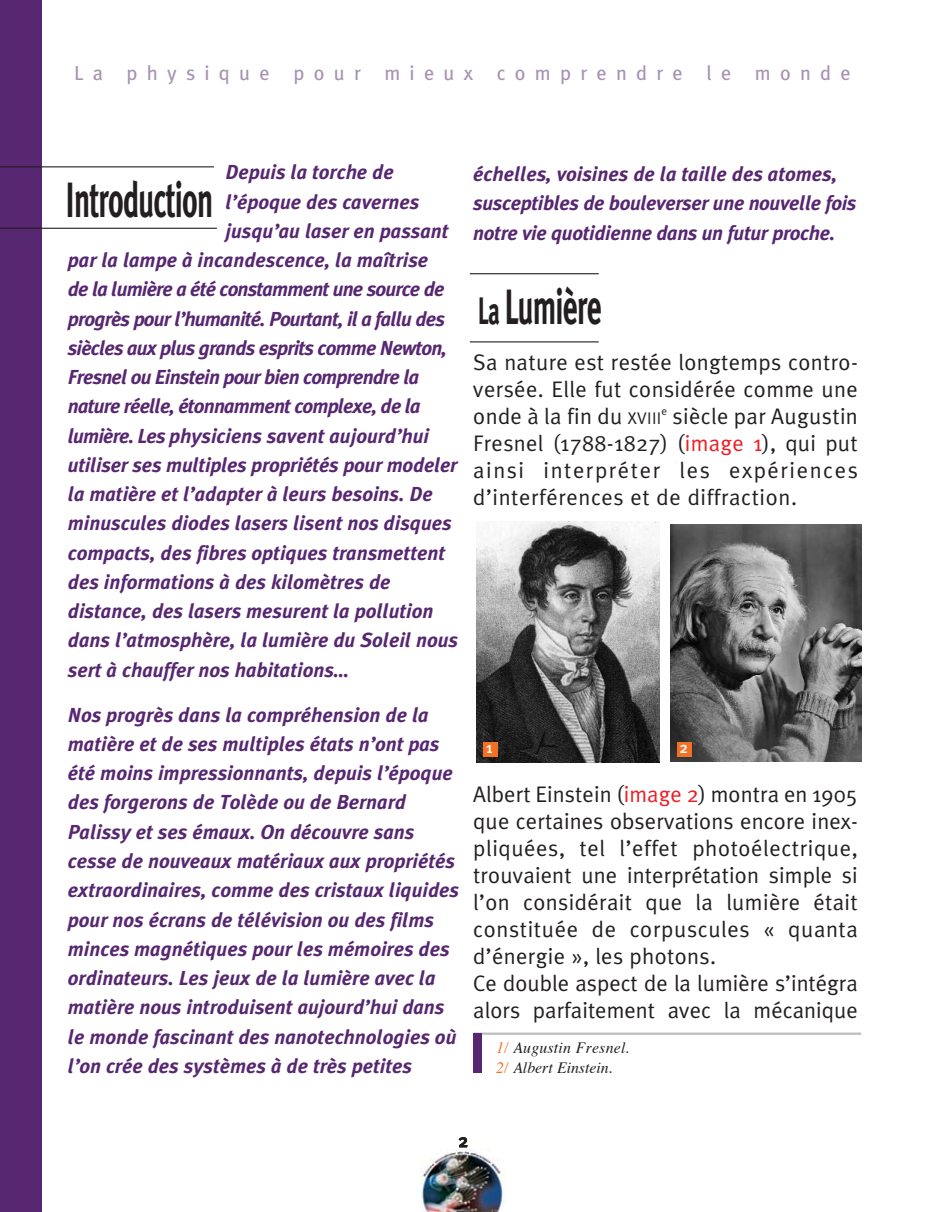
<style>
.page{position:relative;width:925px;height:1212px;background:#fff}
.page>*{position:absolute;margin:0;border:0;box-sizing:border-box;transform-origin:0 0}
.t1{font:700 49.5px "Meta Plus";letter-spacing:-.025em;color:#231f20;scale:.6 1}
.t2{font:22.5px/27px "Meta Plus Normal";letter-spacing:.005em;color:#231f20;text-align:justify}
.t3{font:italic 700 20.25px/29.2px "Meta Plus";color:#572771}
.t4{font:italic 700 20.25px "Meta Plus";letter-spacing:-.04em;color:#572771}
.t5{font:20.25px "Meta Plus";letter-spacing:.455em;color:#a792b4}
.t6{font:18px "Meta Plus";color:#231f20}
.t7{font:italic 15.75px/20.2px "Times";letter-spacing:.015em;color:#231f20}
.t8{font:500 15.75px "Meta Plus";color:#fff}
.s1{font-size:38.25px}
.s2{font-size:16.88px}
.s3{color:#ed1e25}
.s4{color:#f27125}
</style>
<div class="page">
<img style="left:421px;top:1150px;width:84px;height:62px">
<div style="left:0;top:1px;width:42px;height:1211px;background:#572771"></div>
<hr style="left:0;top:228px;width:217px;height:1px;background:#231f20">
<hr style="left:0;top:166px;width:214px;height:1px;background:#231f20">
<img style="left:476px;top:522px;width:183px;height:241px">
<img style="left:671px;top:524px;width:190px;height:238px">
<div style="left:677px;top:742px;width:15px;height:14px;background:#f27125"></div>
<div style="left:483px;top:742px;width:14px;height:14px;background:#f27125"></div>
<hr style="left:470px;top:341px;width:129px;height:1px;background:#231f20">
<hr style="left:470px;top:273px;width:129px;height:1px;background:#231f20">
<hr style="left:474px;top:1032px;width:387px;height:3px;background:#bbbdc0">
<div style="left:474px;top:1033px;width:8px;height:39px;background:#572771"></div>
<p class="t5" style="left:74px;top:65px;width:778px">La physique pour mieux comprendre le monde</p>
<p class="t3" style="left:225px;top:159px;width:170px">Depuis la torche de</p>
<p class="t3" style="left:225px;top:189px;width:195px">l’époque des cavernes</p>
<p class="t3" style="left:225px;top:218px;width:225px">jusqu’au laser en passant</p>
<p class="t3" style="left:68px;top:247px;width:362px">par la lampe à incandescence, la maîtrise</p>
<p class="t4" style="left:68px;top:281px;width:378px">de la lumière a été constamment une source de</p>
<p class="t4" style="left:68px;top:310px;width:378px">progrès pour l’humanité. Pourtant, il a fallu des</p>
<p class="t4" style="left:68px;top:340px;width:381px">siècles aux plus grands esprits comme Newton,</p>
<p class="t4" style="left:68px;top:369px;width:353px">Fresnel ou Einstein pour bien comprendre la</p>
<p class="t4" style="left:68px;top:398px;width:354px">nature réelle, étonnamment complexe, de la</p>
<p class="t3" style="left:68px;top:423px;width:363px">lumière. Les physiciens savent aujourd’hui</p>
<p class="t3" style="left:68px;top:452px;width:391px">utiliser ses multiples propriétés pour modeler</p>
<p class="t3" style="left:68px;top:481px;width:366px">la matière et l’adapter à leurs besoins. De</p>
<p class="t3" style="left:68px;top:510px;width:385px">minuscules diodes lasers lisent nos disques</p>
<p class="t3" style="left:68px;top:540px;width:379px">compacts, des fibres optiques transmettent</p>
<p class="t3" style="left:68px;top:569px;width:324px">des informations à des kilomètres de</p>
<p class="t3" style="left:68px;top:598px;width:367px">distance, des lasers mesurent la pollution</p>
<p class="t3" style="left:68px;top:627px;width:392px">dans l’atmosphère, la lumière du Soleil nous</p>
<p class="t3" style="left:68px;top:657px;width:283px">sert à chauffer nos habitations…</p>
<p class="t3" style="left:68px;top:702px;width:393px">Nos progrès dans la compréhension de la matière et de ses multiples états n’ont pas été moins impressionnants, depuis l’époque des forgerons de Tolède ou de Bernard Palissy et ses émaux. On découvre sans cesse de nouveaux matériaux aux propriétés extraordinaires, comme des cristaux liquides pour nos écrans de télévision ou des films minces magnétiques pour les mémoires des ordinateurs. Les jeux de la lumière avec la matière nous introduisent aujourd’hui dans le monde fascinant des nanotechnologies où l’on crée des systèmes à de très petites</p>
<h1 class="t1" style="left:66px;top:179px;width:247px">Introduction</h1>
<p class="t3" style="left:473px;top:161px;width:385px">échelles, voisines de la taille des atomes, susceptibles de bouleverser une nouvelle fois notre vie quotidienne dans un futur proche.</p>
<h1 class="t1" style="left:478px;top:286px;width:209px"><span class="s1">La</span> Lumière</h1>
<p class="t2" style="left:473px;top:350px;width:386px">Sa nature est restée longtemps contro&shy;versée. Elle fut considérée comme une onde à la fin du <span class="s2">XVIII</span><sup>e</sup> siècle par Augustin Fresnel (1788-1827) (<span class="s3">image 1</span>), qui put ainsi interpréter les expériences d’interférences et de diffraction.</p>
<p class="t8" style="left:486px;top:741px;width:8px">1</p>
<p class="t8" style="left:679px;top:741px;width:10px">2</p>
<p class="t2" style="left:473px;top:782px;width:386px;text-align:left">Albert Einstein (<span class="s3">image 2</span>) montra en 1905 que certaines observations encore inex&shy;pliquées, tel l’effet photoélectrique, trouvaient une interprétation simple si l’on considérait que la lumière était constituée de corpuscules « quanta d’énergie », les photons.<br>Ce double aspect de la lumière s’intégra alors parfaitement avec la mécanique</p>
<p class="t7" style="left:496px;top:1038px;width:135px"><span class="s4">1/</span> Augustin Fresnel.<br><span class="s4">2/</span> Albert Einstein.</p>
<p class="t6" style="left:458px;top:1134px;width:11px">2</p>
</div>
